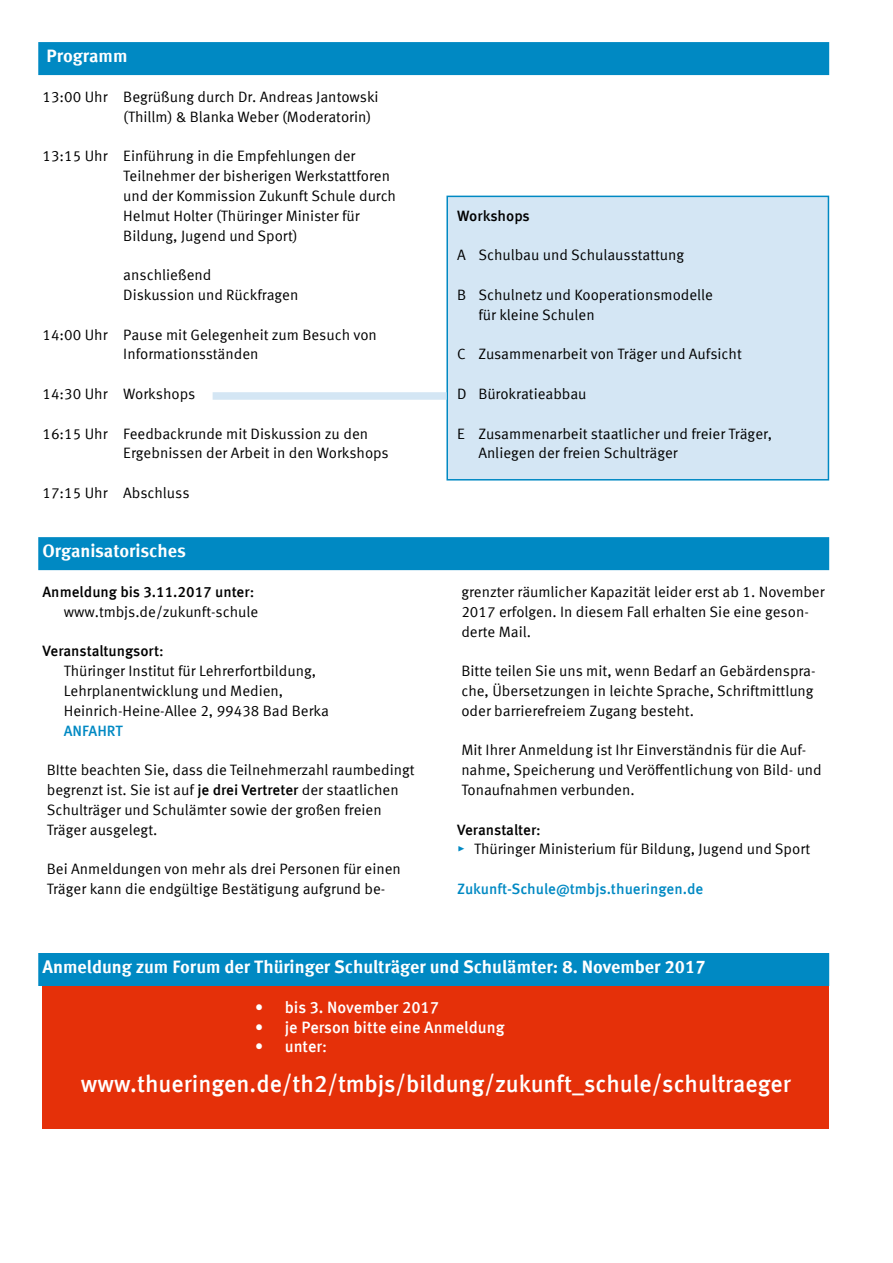
<style>
.page{position:relative;width:893px;height:1263px;background:#fff}
.page>*{position:absolute;margin:0;border:0;box-sizing:border-box;transform-origin:0 0}
.t1{font:500 24px "Meta Offc Pro";color:#fff}
.Überschrift_1{font:700 18px "Meta Offc Pro";color:#fff}
.t2{font:500 16.5px "Meta Offc Pro";color:#fff}
.t3{font:15px/19.8px "Meta Offc Pro Norm";color:#000}
.t4{font:500 15px "Meta Offc Pro";letter-spacing:-.005em;color:#000}
.t5{font:500 15px "Meta Offc Pro";color:#0089c3}
.s1{font-family:"Meta Offc Pro";font-weight:500;color:#0089c3}
.s2{font-family:"Meta Offc Pro";font-weight:500}
.s3{color:#0089c3}
</style>
<div class="page">
<div style="left:446px;top:196px;width:383px;height:284px;background:#d4e6f4;border:2px solid #0089c3"></div>
<div style="left:38px;top:42px;width:791px;height:33px;background:#0089c3"></div>
<div style="left:38px;top:537px;width:791px;height:33px;background:#0089c3"></div>
<div style="left:43px;top:954px;width:786px;height:174px;background:#e53009"></div>
<div style="left:38px;top:953px;width:791px;height:33px;background:#0089c3"></div>
<div style="left:213px;top:392px;width:233px;height:8px;background:#d4e6f4"></div>
<p class="Überschrift_1" style="left:47px;top:42px;width:82px">Programm</p>
<p class="t3" style="left:123px;top:86px;width:257px;text-indent:-81px">13:00 Uhr Begrüßung durch Dr. Andreas Jantowski (Thillm) &amp; Blanka Weber (Moderatorin)</p>
<p class="t3" style="left:123px;top:145px;width:274px;text-indent:-81px">13:15 Uhr Einführung in die Empfehlungen der Teilnehmer der bisherigen Werkstattforen und der Kommission Zukunft Schule durch Helmut Holter (Thüringer Minister für Bildung, Jugend und Sport)</p>
<p class="t3" style="left:123px;top:264px;width:177px">anschließend<br>Diskussion und Rückfragen</p>
<p class="t3" style="left:123px;top:323px;width:255px;text-indent:-81px">14:00 Uhr Pause mit Gelegenheit zum Besuch von<br>Informationsständen</p>
<p class="t3" style="left:43px;top:383px;width:154px">14:30 Uhr Workshops</p>
<p class="t3" style="left:123px;top:422px;width:267px;text-indent:-81px">16:15 Uhr Feedbackrunde mit Diskussion zu den<br>Ergebnissen der Arbeit in den Workshops</p>
<p class="t3" style="left:43px;top:482px;width:149px">17:15 Uhr Abschluss</p>
<p class="Überschrift_1" style="left:43px;top:537px;width:145px">Organisatorisches</p>
<p class="t4" style="left:43px;top:580px;width:213px">Anmeldung bis 3.11.2017 unter:</p>
<p class="t3" style="left:64px;top:601px;width:196px">www.tmbjs.de/zukunft-schule</p>
<p class="t4" style="left:43px;top:640px;width:123px">Veranstaltungsort:</p>
<p class="t3" style="left:64px;top:660px;width:267px">Thüringer Institut für Lehrerfortbildung,<br>Lehrplanentwicklung und Medien,<br>Heinrich-Heine-Allee 2, 99438 Bad Berka<br><span class="s1">ANFAHRT</span></p>
<p class="t3" style="left:47px;top:759px;width:369px">BItte beachten Sie, dass die Teilnehmerzahl raumbedingt begrenzt ist. Sie ist auf <span class="s2">je drei Vertreter</span> der staatlichen Schulträger und Schulämter sowie der großen freien Träger ausgelegt.</p>
<p class="t3" style="left:47px;top:858px;width:356px">Bei Anmeldungen von mehr als drei Personen für einen<br>Träger kann die endgültige Bestätigung aufgrund be-</p>
<p class="t4" style="left:457px;top:204px;width:74px">Workshops</p>
<p class="t3" style="left:457px;top:244px;width:228px">A Schulbau und Schulausstattung</p>
<p class="t3" style="left:478px;top:284px;width:236px;text-indent:-21px">B Schulnetz und Kooperationsmodelle für kleine Schulen</p>
<p class="t3" style="left:457px;top:343px;width:286px">C Zusammenarbeit von Träger und Aufsicht</p>
<p class="t3" style="left:457px;top:383px;width:131px">D Bürokratieabbau</p>
<p class="t3" style="left:478px;top:422px;width:295px;text-indent:-21px">E Zusammenarbeit staatlicher und freier Träger,<br>Anliegen der freien Schulträger</p>
<p class="t3" style="left:461px;top:581px;width:365px">grenzter räumlicher Kapazität leider erst ab 1. November<br>2017 erfolgen. In diesem Fall erhalten Sie eine geson&shy;derte Mail.</p>
<p class="t3" style="left:461px;top:660px;width:356px">Bitte teilen Sie uns mit, wenn Bedarf an Gebärdenspra&shy;che, Übersetzungen in leichte Sprache, Schriftmittlung oder barrierefreiem Zugang besteht.</p>
<p class="t3" style="left:461px;top:739px;width:362px">Mit Ihrer Anmeldung ist Ihr Einverständnis für die Auf&shy;nahme, Speicherung und Veröffentlichung von Bild- und<br>Tonaufnahmen verbunden.</p>
<p class="t4" style="left:457px;top:818px;width:85px">Veranstalter:</p>
<p class="t3" style="left:457px;top:838px;width:355px"><span class="s3">▸</span> Thüringer Ministerium für Bildung, Jugend und Sport</p>
<p class="t5" style="left:457px;top:877px;width:248px">Zukunft-Schule@tmbjs.thueringen.de</p>
<p class="Überschrift_1" style="left:43px;top:953px;width:665px">Anmeldung zum Forum der Thüringer Schulträger und Schulämter: 8. November 2017</p>
<p class="t2" style="left:255px;top:994px;width:185px">• bis 3. November 2017</p>
<p class="t2" style="left:255px;top:1014px;width:251px">• je Person bitte eine Anmeldung</p>
<p class="t2" style="left:255px;top:1034px;width:73px">• unter:</p>
<p class="t1" style="left:81px;top:1065px;width:712px">www.thueringen.de/th2/tmbjs/bildung/zukunft_schule/schultraeger</p>
</div>
